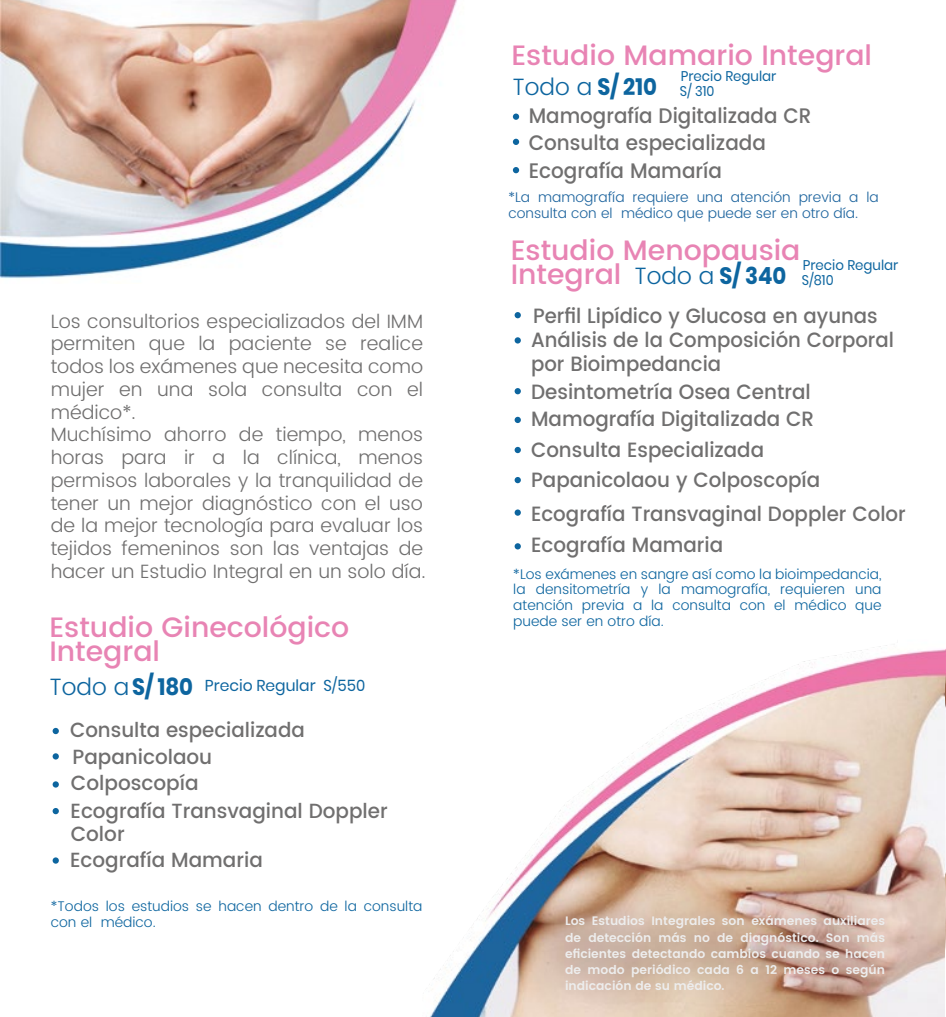
<style>
.page{position:relative;width:946px;height:1017px;background:#fff}
.page>*{position:absolute;margin:0;border:0;box-sizing:border-box;transform-origin:0 0}
.t1{font:500 28px/23.6px "Poppins";color:#e884b4}
.t2{font:300 23.62px "Poppins";color:#0d659f}
.t3{font:500 21px/27.7px "Poppins";color:#706f6f;scale:.95 1}
.t4{font:500 21px "Poppins";color:#706f6f;scale:.94 1}
.t5{font:500 20.65px/26.6px "Poppins";color:#706f6f;scale:.96 1}
.t6{font:500 20.65px/24.5px "Poppins";color:#706f6f;scale:.95 1}
.t7{font:500 20.47px/26.9px "Poppins";color:#706f6f;scale:.96 1}
.t8{font:500 20.47px/25.7px "Poppins";color:#706f6f}
.t9{font:300 19.25px/22.8px "Poppins";color:#706f6f}
.t10{font:15.75px "Poppins";color:#0d659f}
.t11{font:300 14px/15.8px "Poppins";color:#0d659f;text-align:justify}
.t12{font:300 14px/15.8px "Poppins";color:#1d649e}
.t13{font:14px/14.9px "Poppins";color:#0d659f;scale:.96 1}
.t14{font:600 12.25px/16.3px "Poppins";color:#ededed;text-align:justify}
.s1{font-weight:300;font-size:23.62px}
.s2{font-weight:700;font-size:23.62px}
.s3{font-weight:700}
.s4{font-weight:400;font-size:14px}
</style>
<div class="page">
<svg style="left:513px;top:114px;width:6px;height:6px"></svg>
<svg style="left:513px;top:139px;width:6px;height:6px"></svg>
<div style="left:514px;top:312px;width:7px;height:6px;background:#0d659f;border-radius:50%"></div>
<div style="left:514px;top:337px;width:7px;height:7px;background:#0d659f;border-radius:50%"></div>
<div style="left:514px;top:388px;width:7px;height:6px;background:#0d659f;border-radius:50%"></div>
<div style="left:514px;top:417px;width:7px;height:6px;background:#0d659f;border-radius:50%"></div>
<div style="left:514px;top:447px;width:7px;height:6px;background:#0d659f;border-radius:50%"></div>
<div style="left:514px;top:477px;width:7px;height:6px;background:#0d659f;border-radius:50%"></div>
<div style="left:514px;top:509px;width:7px;height:7px;background:#0d659f;border-radius:50%"></div>
<div style="left:514px;top:543px;width:7px;height:6px;background:#0d659f;border-radius:50%"></div>
<svg style="left:513px;top:167px;width:6px;height:6px"></svg>
<svg style="left:53px;top:728px;width:6px;height:6px"></svg>
<svg style="left:53px;top:753px;width:6px;height:6px"></svg>
<div style="left:53px;top:781px;width:6px;height:7px;background:#0d659f;border-radius:50%"></div>
<svg style="left:53px;top:808px;width:6px;height:6px"></svg>
<div style="left:53px;top:857px;width:6px;height:7px;background:#0d659f;border-radius:50%"></div>
<img style="left:0;top:0;width:458px;height:279px">
<img style="left:429px;top:645px;width:517px;height:372px">
<p class="t9" style="left:51px;top:310px;width:376px">Los consultorios especializados del IMM permiten que la paciente se realice todos los exámenes que necesita como mujer en una sola consulta con el médico*.<br>Muchísimo ahorro de tiempo, menos horas para ir a la clínica, menos permisos laborales y la tranquilidad de tener un mejor diagnóstico con el uso de la mejor tecnología para evaluar los tejidos femeninos son las ventajas de hacer un Estudio Integral en un solo día.</p>
<h1 class="t1" style="left:49px;top:616px;width:301px">Estudio Ginecológico<br>Integral</h1>
<p class="t10" style="left:49px;top:676px;width:317px"><span class="s1">Todo a</span><span class="s2">S/ 180</span> Precio Regular S/550</p>
<p class="t7" style="left:70px;top:717px;width:332px">Consulta especializada<br>Papanicolaou<br>Colposcopía<br>Ecografía Transvaginal Doppler</p>
<p class="t8" style="left:70px;top:822px;width:194px">Color<br>Ecografía Mamaria</p>
<p class="t11" style="left:51px;top:899px;width:373px">*Todos los estudios se hacen dentro de la consulta con el médico.</p>
<h1 class="t1" style="left:511px;top:44px;width:362px">Estudio Mamario Integral</h1>
<p class="t2" style="left:512px;top:70px;width:146px">Todo a <span class="s3">S/ 210</span></p>
<p class="t13" style="left:679px;top:69px;width:102px">Precio Regular<br>S/ 310</p>
<p class="t4" style="left:528px;top:100px;width:302px">Mamografía Digitalizada CR</p>
<p class="t3" style="left:528px;top:130px;width:251px">Consulta especializada<br>Ecografía Mamaría</p>
<p class="t12" style="left:508px;top:190px;width:372px">*La mamografía requiere una atención previa a la consulta con el médico que puede ser en otro día.</p>
<h1 class="t1" style="left:510px;top:239px;width:291px">Estudio Menopausia<br>Integral</h1>
<p class="t13" style="left:802px;top:258px;width:101px">Precio Regular</p>
<p class="t2" style="left:634px;top:258px;width:201px">Todo a <span class="s3">S/ 340</span> <span class="s4">S/810</span></p>
<p class="t6" style="left:531px;top:304px;width:383px">Perfil Lipídico y Glucosa en ayunas<br>Análisis de la Composición Corporal por Bioimpedancia</p>
<p class="t5" style="left:531px;top:379px;width:296px">Desintometría Osea Central<br>Mamografía Digitalizada CR</p>
<p class="t5" style="left:531px;top:437px;width:244px">Consulta Especializada</p>
<p class="t5" style="left:531px;top:467px;width:302px">Papanicolaou y Colposcopía</p>
<p class="t5" style="left:531px;top:501px;width:392px">Ecografía Transvaginal Doppler Color</p>
<p class="t5" style="left:531px;top:532px;width:202px">Ecografía Mamaria</p>
<p class="t11" style="left:513px;top:566px;width:370px">*Los exámenes en sangre así como la bioimpedancia, la densitometría y la mamografía, requieren una atención previa a la consulta con el médico que puede ser en otro día.</p>
<p class="t14" style="left:565px;top:913px;width:321px">Los Estudios Integrales son exámenes auxiliares de detección más no de diagnóstico. Son más eficientes detectando cambios cuando se hacen de modo periódico cada 6 a 12 meses o según indicación de su médico.</p>
</div>
